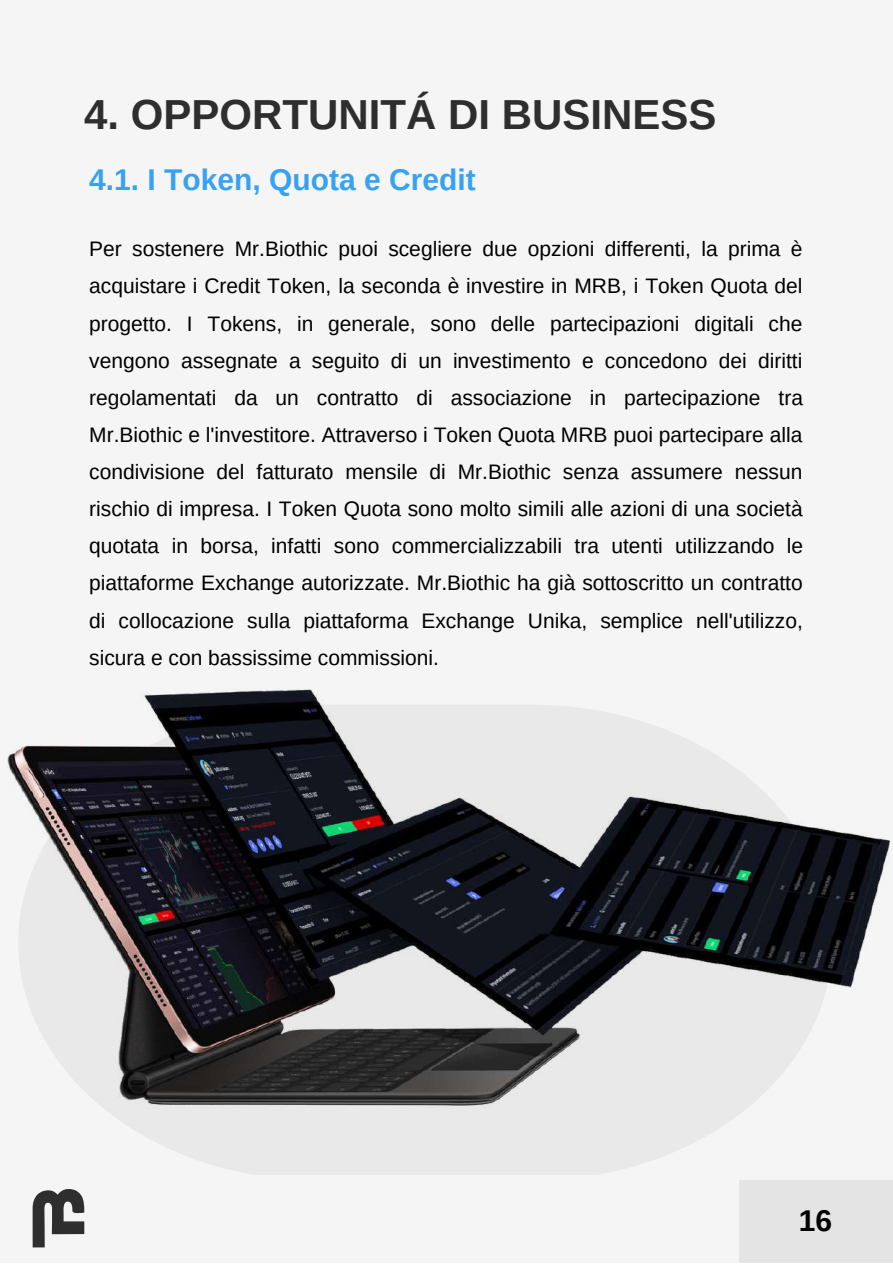
<style>
.page{position:relative;width:893px;height:1264px;background:#fff}
.page>*{position:absolute;margin:0;border:0;box-sizing:border-box;transform-origin:0 0}
.t1{font:700 42px "Arimo";color:#2e2e2e}
.t2{font:700 30px "Arimo";color:#38a2f2}
.t3{font:700 30px "Arimo";color:#000}
.t4{font:21px/37px "Arimo";color:#000;text-align:justify}
</style>
<div class="page">
<div style="left:0;top:0;width:892px;height:1262px;background:#f5f5f5"></div>
<svg style="left:33px;top:1217px;width:51px;height:30px"></svg>
<div style="left:739px;top:1180px;width:153px;height:82px;background:#e4e4e5"></div>
<img style="left:7px;top:689px;width:883px;height:528px">
<h1 class="t1" style="left:84px;top:91px;width:633px">4. OPPORTUNITÁ DI BUSINESS</h1>
<h2 class="t2" style="left:89px;top:163px;width:388px">4.1. I Token, Quota e Credit</h2>
<p class="t4" style="left:89px;top:230px;width:715px">Per sostenere Mr.Biothic puoi scegliere due opzioni differenti, la prima è acquistare i Credit Token, la seconda è investire in MRB, i Token Quota del progetto. I Tokens, in generale, sono delle partecipazioni digitali che vengono assegnate a seguito di un investimento e concedono dei diritti regolamentati da un contratto di associazione in partecipazione tra Mr.Biothic e l'investitore. Attraverso i Token Quota MRB puoi partecipare alla condivisione del fatturato mensile di Mr.Biothic senza assumere nessun rischio di impresa. I Token Quota sono molto simili alle azioni di una società quotata in borsa, infatti sono commercializzabili tra utenti utilizzando le piattaforme Exchange autorizzate. Mr.Biothic ha già sottoscritto un contratto di collocazione sulla piattaforma Exchange Unika, semplice nell'utilizzo, sicura e con bassissime commissioni.</p>
<h2 class="t3" style="left:798px;top:1203px;width:35px">16</h2>
</div>
